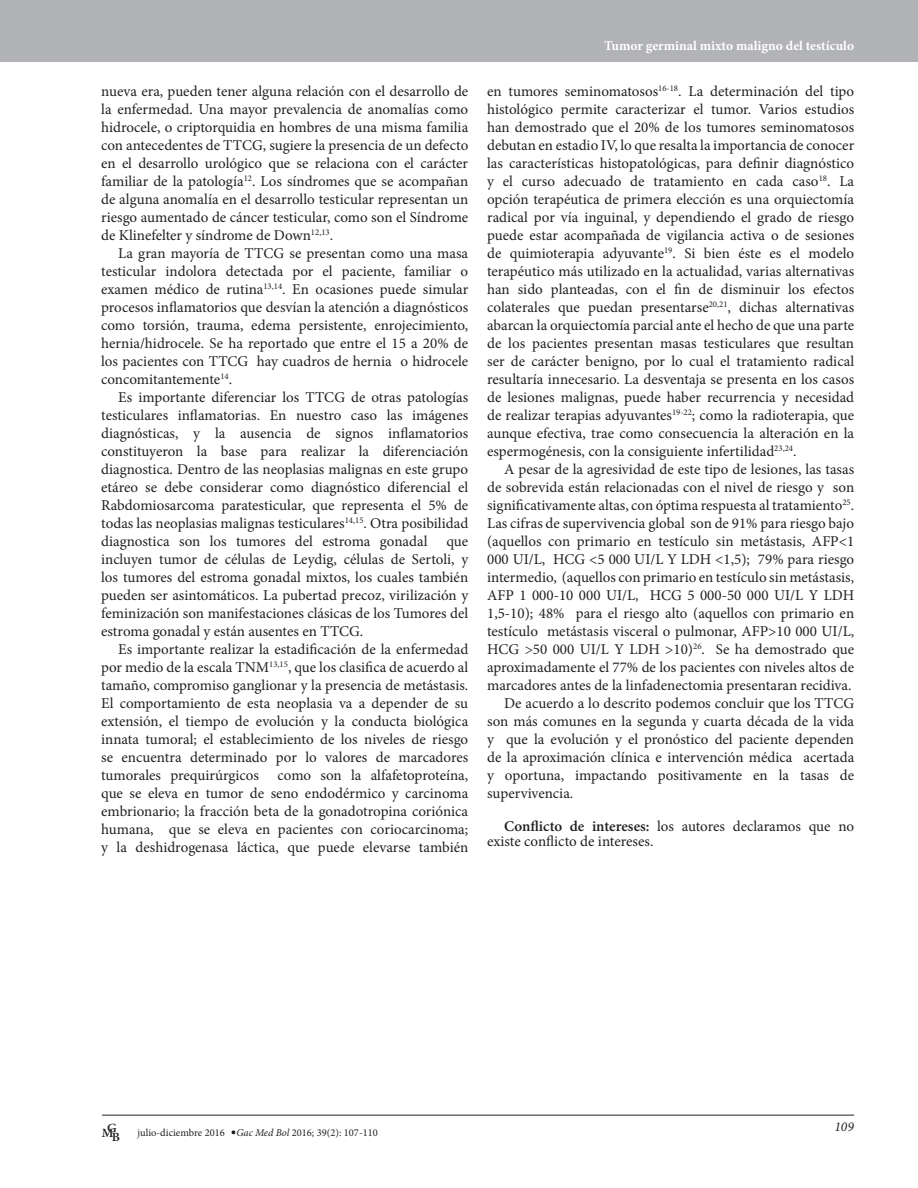
<style>
.page{position:relative;width:918px;height:1188px;background:#fff}
.page>*{position:absolute;margin:0;border:0;box-sizing:border-box;transform-origin:0 0}
.t1{font:15px/18px "Minion Pro";color:#231f20;text-align:justify}
.t2{font:700 13.5px "Minion Pro";color:#fff}
.t3{font:italic 13.5px "Minion Pro";color:#231f20}
.t4{font:600 12.6px "Minion Pro";color:#231f20;scale:1.05 1}
.t5{font:10.5px "Minion Pro";color:#231f20}
.s1{font-weight:600}
.s2{font-style:italic}
</style>
<div class="page">
<div style="left:0;top:1px;width:918px;height:61px;background:#b2b3b7"></div>
<hr style="left:102px;top:1115px;width:752px;height:1px;background:#231f20">
<svg style="left:232px;top:1130px;width:3px;height:4px"></svg>
<p class="t1" style="left:101px;top:82px;width:369px">nueva era, pueden tener alguna relación con el desarrollo de la enfermedad. Una mayor prevalencia de anomalías como hidrocele, o criptorquidia en hombres de una misma familia con antecedentes de TTCG, sugiere la presencia de un defecto en el desarrollo urológico que se relaciona con el carácter familiar de la patología<sup>12</sup>. Los síndromes que se acompañan de alguna anomalía en el desarrollo testicular representan un riesgo aumentado de cáncer testicular, como son el Síndrome de Klinefelter y síndrome de Down<sup>12,13</sup>.</p>
<p class="t1" style="left:101px;top:244px;width:369px;text-indent:17px">La gran mayoría de TTCG se presentan como una masa testicular indolora detectada por el paciente, familiar o examen médico de rutina<sup>13,14</sup>. En ocasiones puede simular procesos inflamatorios que desvían la atención a diagnósticos como torsión, trauma, edema persistente, enrojecimiento, hernia/hidrocele. Se ha reportado que entre el 15 a 20% de los pacientes con TTCG hay cuadros de hernia o hidrocele concomitantemente<sup>14</sup>.</p>
<p class="t1" style="left:101px;top:388px;width:369px;text-indent:17px">Es importante diferenciar los TTCG de otras patologías testiculares inflamatorias. En nuestro caso las imágenes diagnósticas, y la ausencia de signos inflamatorios constituyeron la base para realizar la diferenciación diagnostica. Dentro de las neoplasias malignas en este grupo etáreo se debe considerar como diagnóstico diferencial el Rabdomiosarcoma paratesticular, que representa el 5% de todas las neoplasias malignas testiculares<sup>14,15</sup>. Otra posibilidad diagnostica son los tumores del estroma gonadal</p>
<p class="t1" style="left:101px;top:532px;width:369px;text-indent:345px">que incluyen tumor de células de Leydig, células de Sertoli, y los tumores del estroma gonadal mixtos, los cuales también pueden ser asintomáticos. La pubertad precoz, virilización y feminización son manifestaciones clásicas de los Tumores del estroma gonadal y están ausentes en TTCG.</p>
<p class="t1" style="left:101px;top:640px;width:369px;text-indent:17px">Es importante realizar la estadificación de la enfermedad por medio de la escala TNM<sup>13,15</sup>, que los clasifica de acuerdo al tamaño, compromiso ganglionar y la presencia de metástasis.<br>El comportamiento de esta neoplasia va a depender de su extensión, el tiempo de evolución y la conducta biológica innata tumoral; el establecimiento de los niveles de riesgo se encuentra determinado por lo valores de marcadores tumorales prequirúrgicos como son la alfafetoproteína, que se eleva en tumor de seno endodérmico y carcinoma embrionario; la fracción beta de la gonadotropina coriónica humana, que se eleva en pacientes con coriocarcinoma; y la deshidrogenasa láctica, que puede elevarse también</p>
<p class="t2" style="left:604px;top:36px;width:252px">Tumor germinal mixto maligno del testículo</p>
<p class="t1" style="left:487px;top:82px;width:369px">en tumores seminomatosos<sup>16-18</sup>. La determinación del tipo histológico permite caracterizar el tumor. Varios estudios han demostrado que el 20% de los tumores seminomatosos debutan en estadio IV, lo que resalta la importancia de conocer las características histopatológicas, para definir diagnóstico y el curso adecuado de tratamiento en cada caso<sup>18</sup>. La opción terapéutica de primera elección es una orquiectomía radical por vía inguinal, y dependiendo el grado de riesgo puede estar acompañada de vigilancia activa o de sesiones de quimioterapia adyuvante<sup>19</sup>. Si bien éste es el modelo terapéutico más utilizado en la actualidad, varias alternativas han sido planteadas, con el fin de disminuir los efectos colaterales que puedan presentarse<sup>20,21</sup>, dichas alternativas abarcan la orquiectomía parcial ante el hecho de que una parte de los pacientes presentan masas testiculares que resultan ser de carácter benigno, por lo cual el tratamiento radical resultaría innecesario. La desventaja se presenta en los casos de lesiones malignas, puede haber recurrencia y necesidad de realizar terapias adyuvantes<sup>19-22</sup>; como la radioterapia, que aunque efectiva, trae como consecuencia la alteración en la espermogénesis, con la consiguiente infertilidad<sup>23,24</sup>.</p>
<p class="t1" style="left:487px;top:460px;width:369px;text-indent:17px">A pesar de la agresividad de este tipo de lesiones, las tasas de sobrevida están relacionadas con el nivel de riesgo y son significativamente altas, con óptima respuesta al tratamiento<sup>25</sup>.<br>Las cifras de supervivencia global son de 91% para riesgo bajo (aquellos con primario en testículo sin metástasis, AFP&lt;1<br>000 UI/L, HCG &lt;5 000 UI/L Y LDH &lt;1,5); 79% para riesgo intermedio, (aquellos con primario en testículo sin metástasis, AFP 1 000-10 000 UI/L, HCG 5 000-50 000 UI/L Y LDH 1,5-10); 48% para el riesgo alto (aquellos con primario en testículo metástasis visceral o pulmonar, AFP&gt;10 000 UI/L, HCG &gt;50 000 UI/L Y LDH &gt;10)<sup>26</sup>. Se ha demostrado que aproximadamente el 77% de los pacientes con niveles altos de marcadores antes de la linfadenectomia presentaran recidiva.</p>
<p class="t1" style="left:487px;top:694px;width:369px;text-indent:17px">De acuerdo a lo descrito podemos concluir que los TTCG son más comunes en la segunda y cuarta década de la vida y que la evolución y el pronóstico del paciente dependen de la aproximación clínica e intervención médica acertada y oportuna, impactando positivamente en la tasas de supervivencia.</p>
<p class="t1" style="left:487px;top:819px;width:369px;line-height:15px;text-indent:17px"><span class="s1">Conflicto de intereses:</span> los autores declaramos que no existe conflicto de intereses.</p>
<p class="t4" style="left:107px;top:1120px;width:11px">G</p>
<p class="t3" style="left:834px;top:1118px;width:21px">109</p>
<p class="t4" style="left:102px;top:1127px;width:19px">MB</p>
<p class="t5" style="left:138px;top:1125px;width:89px">julio-diciembre 2016</p>
<p class="t5" style="left:236px;top:1125px;width:143px"><span class="s2">Gac Med Bol</span> 2016; 39(2): 107-110</p>
</div>
